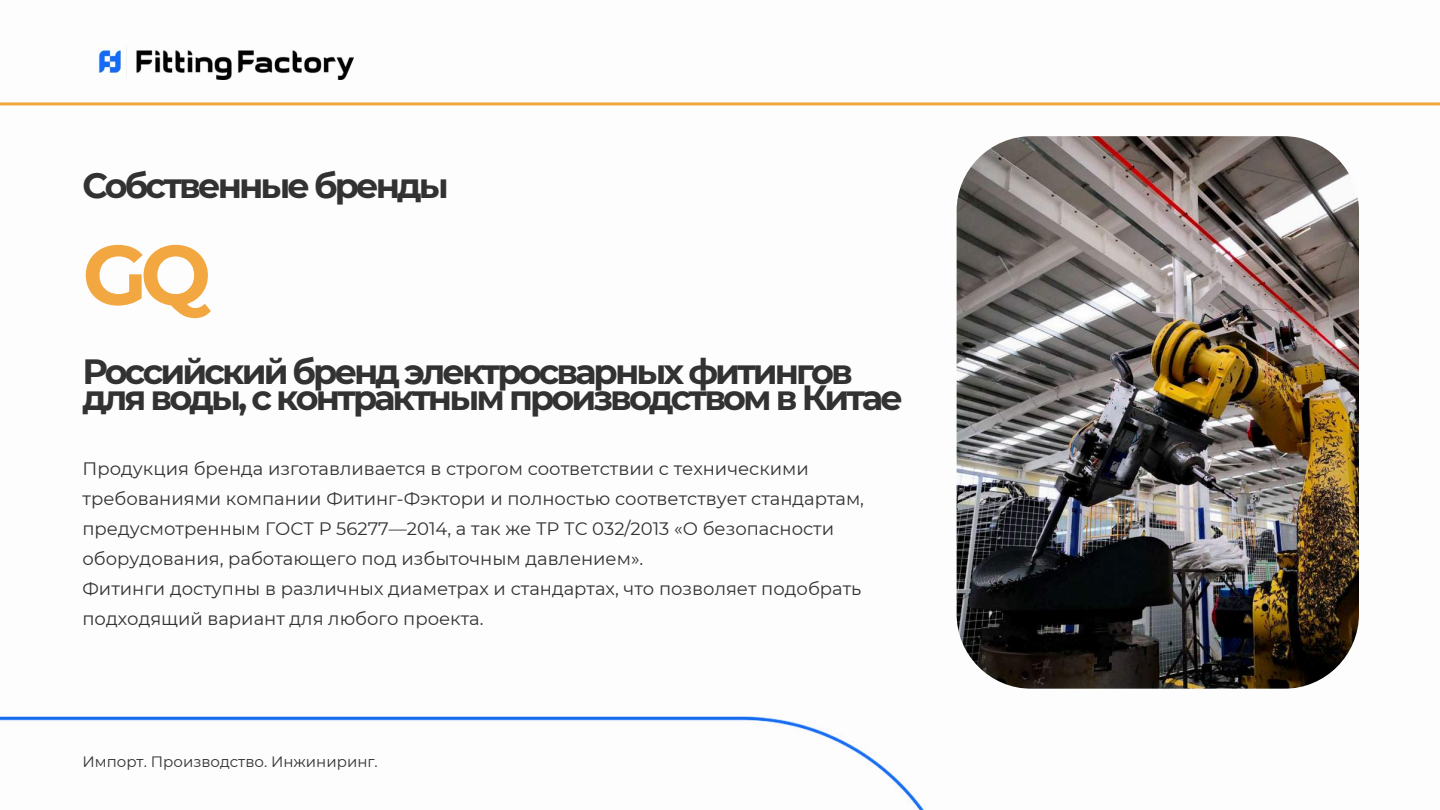
<style>
.page{position:relative;width:1440px;height:810px;background:#fff}
.page>*{position:absolute;margin:0;border:0;box-sizing:border-box;transform-origin:0 0}
.t1{font:700 84px "Montserrat";color:#f2a741}
.t2{font:700 35px/26.2px "Montserrat";letter-spacing:-.085em;color:#323232}
.t3{font:18px/30px "Montserrat";color:#323232}
.t4{font:15px "Montserrat";color:#323232}
</style>
<div class="page">
<img style="left:0;top:716px;width:926px;height:94px">
<hr style="left:0;top:102px;width:1440px;height:3px;background:#f2a741">
<img style="left:94px;top:46px;width:260px;height:34px">
<img style="left:957px;top:136px;width:402px;height:553px">
<h2 class="t2" style="left:82px;top:173px;width:368px">Собственные бренды</h2>
<h1 class="t1" style="left:82px;top:223px;width:130px">GQ</h1>
<h2 class="t2" style="left:82px;top:358px;width:822px">Российский бренд электросварных фитингов для воды, с контрактным производством в Китае</h2>
<p class="t3" style="left:82px;top:453px;width:783px">Продукция бренда изготавливается в строгом соответствии с техническими требованиями компании Фитинг-Фэктори и полностью соответствует стандартам, предусмотренным ГОСТ Р 56277—2014, а так же ТР ТС 032/2013 «О безопасности оборудования, работающего под избыточным давлением».<br>Фитинги доступны в различных диаметрах и стандартах, что позволяет подобрать подходящий вариант для любого проекта.</p>
<p class="t4" style="left:82px;top:753px;width:297px">Импорт. Производство. Инжиниринг.</p>
</div>
